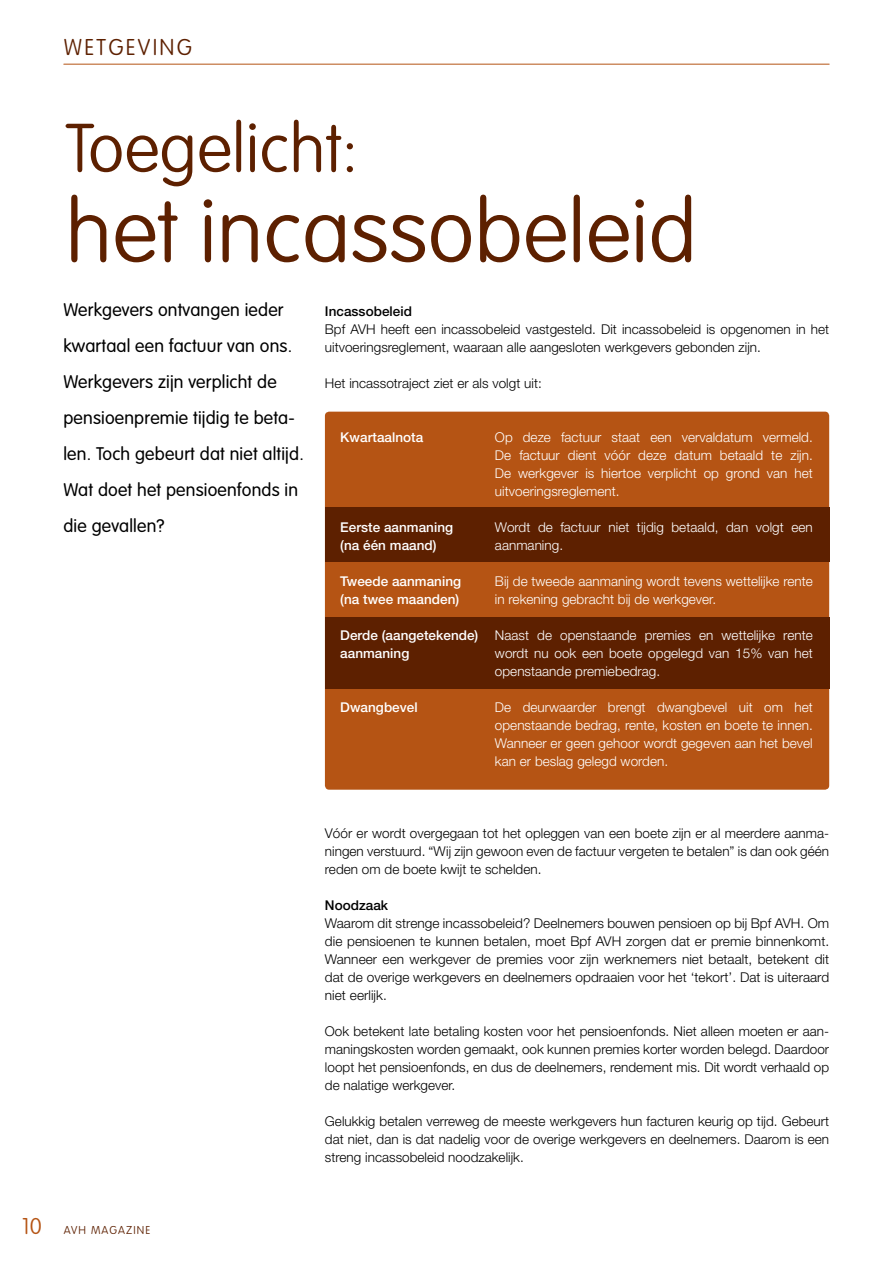
<style>
.page{position:relative;width:893px;height:1263px;background:#fff}
.page>*{position:absolute;margin:0;border:0;box-sizing:border-box;transform-origin:0 0}
.t1{font:100 87px "VAG Rounded LT";color:#5d2000}
.t2{font:100 67.5px "VAG Rounded LT";color:#5d2000}
.t3{font:100 22.5px "VAG Rounded LT";letter-spacing:.1em;color:#5d2000}
.t4{font:300 18px/36px "VAG Rounded LT";letter-spacing:.01em;color:#000}
.t5{font:300 13.5px/18px "Helvetica Neue LT";letter-spacing:.005em;color:#000;text-align:justify}
.t6{font:300 13.5px/18px "Helvetica Neue LT";letter-spacing:.005em;color:#fff;text-align:justify}
.t7{font:500 13.5px/18px "Helvetica Neue LT";letter-spacing:.005em;color:#fff}
.t8{font:500 13.5px "Helvetica Neue LT";letter-spacing:.005em;color:#000}
.t9{font:100 11.25px "VAG Rounded LT";letter-spacing:.1em;color:#5d2000}
.s1{font-size:22.5px;color:#b55414}
</style>
<div class="page">
<hr style="left:64px;top:64px;width:765px;height:1px;background:#b55414">
<div style="left:325px;top:412px;width:504px;height:378px;background:#b55414;border-radius:4px"></div>
<div style="left:325px;top:507px;width:504px;height:55px;background:#5d2000"></div>
<div style="left:325px;top:617px;width:504px;height:71px;background:#5d2000"></div>
<h3 class="t3" style="left:64px;top:35px;width:130px">WETGEVING</h3>
<h2 class="t2" style="left:66px;top:110px;width:294px">Toegelicht:</h2>
<h1 class="t1" style="left:66px;top:182px;width:633px">het incassobeleid</h1>
<h3 class="t4" style="left:63px;top:292px;width:242px">Werkgevers ontvangen ieder kwartaal een factuur van ons.<br>Werkgevers zijn verplicht de pensioenpremie tijdig te beta&shy;len. Toch gebeurt dat niet altijd.<br>Wat doet het pensioenfonds in die gevallen?</h3>
<p class="t8" style="left:325px;top:303px;width:89px">Incassobeleid</p>
<p class="t5" style="left:325px;top:320px;width:506px">Bpf AVH heeft een incassobeleid vastgesteld. Dit incassobeleid is opgenomen in het uitvoeringsreglement, waaraan alle aangesloten werkgevers gebonden zijn.</p>
<p class="t5" style="left:325px;top:374px;width:218px">Het incassotraject ziet er als volgt uit:</p>
<p class="t6" style="left:495px;top:428px;width:319px">Op deze factuur staat een vervaldatum vermeld.<br>De factuur dient vóór deze datum betaald te zijn.<br>De werkgever is hiertoe verplicht op grond van het uitvoeringsreglement.</p>
<p class="t6" style="left:495px;top:518px;width:319px">Wordt de factuur niet tijdig betaald, dan volgt een aanmaning.</p>
<p class="t6" style="left:495px;top:572px;width:319px">Bij de tweede aanmaning wordt tevens wettelijke rente in rekening gebracht bij de werkgever.</p>
<p class="t6" style="left:495px;top:626px;width:319px">Naast de openstaande premies en wettelijke rente wordt nu ook een boete opgelegd van 15% van het openstaande premiebedrag.</p>
<p class="t6" style="left:495px;top:698px;width:319px">De deurwaarder brengt dwangbevel uit om het openstaande bedrag, rente, kosten en boete te innen.<br>Wanneer er geen gehoor wordt gegeven aan het bevel kan er beslag gelegd worden.</p>
<p class="t7" style="left:340px;top:428px;width:84px">Kwartaalnota</p>
<p class="t7" style="left:340px;top:518px;width:114px">Eerste aanmaning (na één maand)</p>
<p class="t7" style="left:340px;top:572px;width:122px">Tweede aanmaning (na twee maanden)</p>
<p class="t7" style="left:340px;top:626px;width:140px">Derde (aangetekende) aanmaning</p>
<p class="t7" style="left:340px;top:698px;width:79px">Dwangbevel</p>
<p class="t9" style="left:22px;top:1223px;width:130px"><span class="s1">10</span> AVH MAGAZINE</p>
<p class="t5" style="left:325px;top:824px;width:506px">Vóór er wordt overgegaan tot het opleggen van een boete zijn er al meerdere aanma&shy;ningen verstuurd. “Wij zijn gewoon even de factuur vergeten te betalen” is dan ook géén reden om de boete kwijt te schelden.</p>
<p class="t8" style="left:325px;top:897px;width:65px">Noodzaak</p>
<p class="t5" style="left:325px;top:914px;width:506px">Waarom dit strenge incassobeleid? Deelnemers bouwen pensioen op bij Bpf AVH. Om die pensioenen te kunnen betalen, moet Bpf AVH zorgen dat er premie binnenkomt.<br>Wanneer een werkgever de premies voor zijn werknemers niet betaalt, betekent dit dat de overige werkgevers en deelnemers opdraaien voor het ‘tekort’. Dat is uiteraard niet eerlijk.</p>
<p class="t5" style="left:325px;top:1022px;width:506px">Ook betekent late betaling kosten voor het pensioenfonds. Niet alleen moeten er aan&shy;maningskosten worden gemaakt, ook kunnen premies korter worden belegd. Daardoor loopt het pensioenfonds, en dus de deelnemers, rendement mis. Dit wordt verhaald op de nalatige werkgever.</p>
<p class="t5" style="left:325px;top:1112px;width:506px">Gelukkig betalen verreweg de meeste werkgevers hun facturen keurig op tijd. Gebeurt dat niet, dan is dat nadelig voor de overige werkgevers en deelnemers. Daarom is een streng incassobeleid noodzakelijk.</p>
</div>
